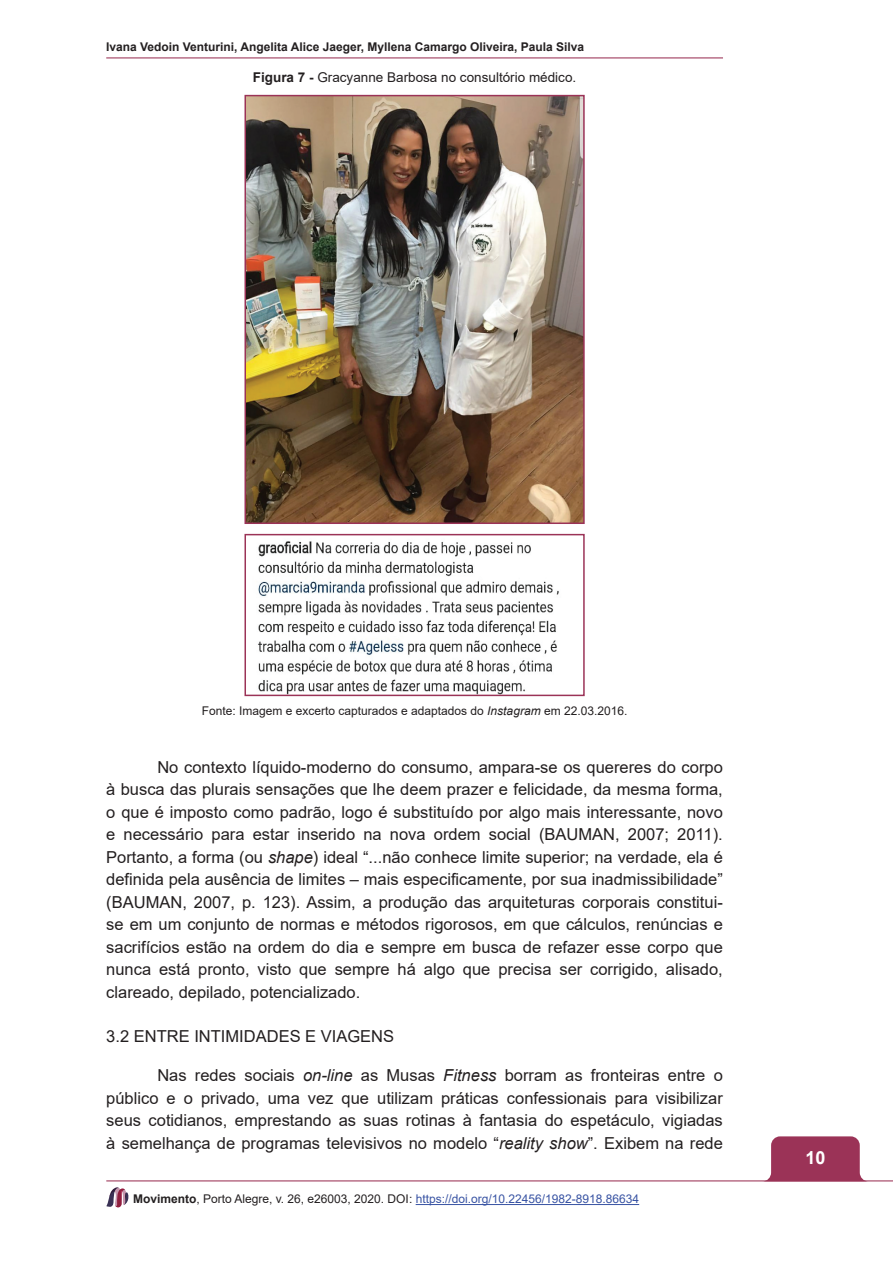
<style>
.page{position:relative;width:893px;height:1263px;background:#fff}
.page>*{position:absolute;margin:0;border:0;box-sizing:border-box;transform-origin:0 0}
.t1{font:700 18px "Arial";color:#fff}
.t2{font:16.5px/22.5px "Arial";color:#231f20;text-align:justify}
.t3{font:13.5px "Arial";color:#231f20}
.t4{font:12px "Arial";color:#3853a3}
.t5{font:700 12px "Arial";color:#231f20}
.t6{font:12px "Arial";color:#231f20}
.s1{font-weight:700}
.s2{font-style:italic}
.s3{font-weight:700;color:#231f20}
.s4{color:#231f20}
</style>
<div class="page">
<svg style="left:767px;top:1136px;width:97px;height:44px;background:#a44667"></svg>
<hr style="left:416px;top:1204px;width:223px;height:1px;background:#3853a3">
<svg style="left:106px;top:1187px;width:23px;height:20px"></svg>
<hr style="left:106px;top:1180px;width:787px;height:1px;background:#9b3357">
<hr style="left:106px;top:57px;width:617px;height:1px;background:#9b3357">
<img style="left:247px;top:98px;width:335px;height:423px">
<div style="left:244px;top:95px;width:341px;height:429px;border:2px solid #9b3357"></div>
<img style="left:258px;top:541px;width:301px;height:152px">
<div style="left:244px;top:534px;width:341px;height:162px;border:2px solid #9b3357"></div>
<p class="t5" style="left:106px;top:38px;width:479px">Ivana Vedoin Venturini, Angelita Alice Jaeger, Myllena Camargo Oliveira, Paula Silva</p>
<p class="t3" style="left:253px;top:68px;width:325px"><span class="s1">Figura 7 -</span> Gracyanne Barbosa no consultório médico.</p>
<p class="t6" style="left:202px;top:702px;width:427px">Fonte: Imagem e excerto capturados e adaptados do <span class="s2">Instagram</span> em 22.03.2016.</p>
<p class="t2" style="left:106px;top:755px;width:618px;text-indent:51px">No contexto líquido-moderno do consumo, ampara-se os quereres do corpo à busca das plurais sensações que lhe deem prazer e felicidade, da mesma forma, o que é imposto como padrão, logo é substituído por algo mais interessante, novo e necessário para estar inserido na nova ordem social (BAUMAN, 2007; 2011).<br>Portanto, a forma (ou <span class="s2">shape</span>) ideal “...não conhece limite superior; na verdade, ela é definida pela ausência de limites – mais especificamente, por sua inadmissibilidade” (BAUMAN, 2007, p. 123). Assim, a produção das arquiteturas corporais constitui&shy;se em um conjunto de normas e métodos rigorosos, em que cálculos, renúncias e sacrifícios estão na ordem do dia e sempre em busca de refazer esse corpo que nunca está pronto, visto que sempre há algo que precisa ser corrigido, alisado, clareado, depilado, potencializado.</p>
<p class="t2" style="left:106px;top:1024px;width:289px">3.2 ENTRE INTIMIDADES E VIAGENS</p>
<p class="t2" style="left:106px;top:1064px;width:618px;text-indent:51px">Nas redes sociais <span class="s2">on-line</span> as Musas <span class="s2">Fitness</span> borram as fronteiras entre o público e o privado, uma vez que utilizam práticas confessionais para visibilizar seus cotidianos, emprestando as suas rotinas à fantasia do espetáculo, vigiadas à semelhança de programas televisivos no modelo “<span class="s2">reality show</span>”. Exibem na rede</p>
<p class="t4" style="left:133px;top:1191px;width:508px"><span class="s3">Movimento</span><span class="s4">, Porto Alegre, v. 26, e26003, 2020. DOI:</span> https://doi.org/10.22456/1982-8918.86634</p>
<p class="t1" style="left:805px;top:1145px;width:22px">10</p>
</div>
